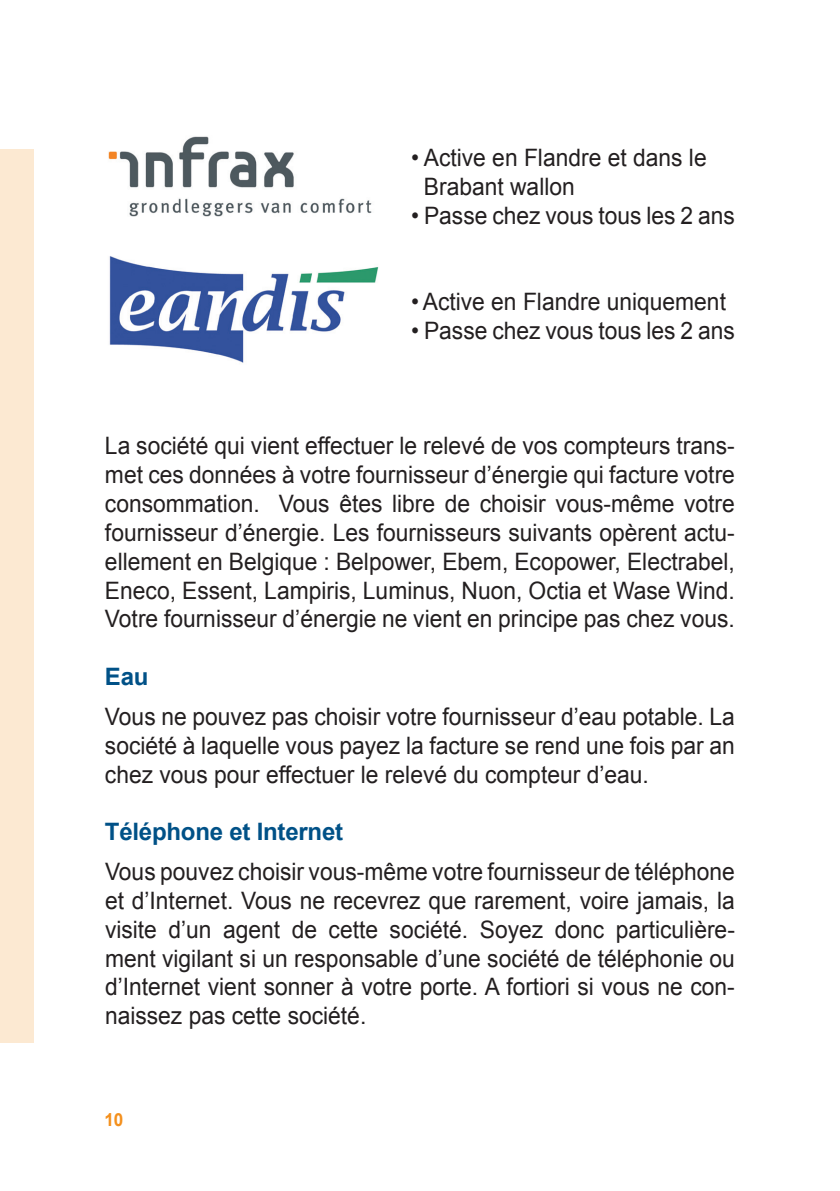
<style>
.page{position:relative;width:840px;height:1191px;background:#fff}
.page>*{position:absolute;margin:0;border:0;box-sizing:border-box;transform-origin:0 0}
.t1{font:24px/28.8px "Arial";color:#231f20;text-align:justify;scale:.95 1}
.t2{font:700 24px "Arial";letter-spacing:-.01em;color:#005187}
.t3{font:700 18px "Arial";color:#f4901d;scale:.95 1}
</style>
<div class="page">
<img style="left:108px;top:136px;width:264px;height:81px">
<img style="left:109px;top:256px;width:270px;height:107px">
<div style="left:0;top:149px;width:33px;height:893px;background:#fce9d2"></div>
<p class="t1" style="left:423px;top:144px;width:299px;text-indent:-13px">• Active en Flandre et dans le<br>Brabant wallon</p>
<p class="t1" style="left:411px;top:201px;width:342px">• Passe chez vous tous les 2 ans</p>
<p class="t1" style="left:411px;top:288px;width:333px">• Active en Flandre uniquement</p>
<p class="t1" style="left:411px;top:317px;width:342px">• Passe chez vous tous les 2 ans</p>
<p class="t1" style="left:105px;top:432px;width:664px">La société qui vient effectuer le relevé de vos compteurs trans&shy;met ces données à votre fournisseur d’énergie qui facture votre consommation. Vous êtes libre de choisir vous-même votre fournisseur d’énergie. Les fournisseurs suivants opèrent actu&shy;ellement en Belgique : Belpower, Ebem, Ecopower, Electrabel, Eneco, Essent, Lampiris, Luminus, Nuon, Octia et Wase Wind.<br>Votre fournisseur d’énergie ne vient en principe pas chez vous.</p>
<p class="t2" style="left:105px;top:660px;width:45px">Eau</p>
<p class="t1" style="left:105px;top:702px;width:664px">Vous ne pouvez pas choisir votre fournisseur d’eau potable. La société à laquelle vous payez la facture se rend une fois par an chez vous pour effectuer le relevé du compteur d’eau.</p>
<p class="t2" style="left:105px;top:816px;width:239px">Téléphone et Internet</p>
<p class="t1" style="left:105px;top:857px;width:664px">Vous pouvez choisir vous-même votre fournisseur de téléphone et d’Internet. Vous ne recevrez que rarement, voire jamais, la visite d’un agent de cette société. Soyez donc particulière&shy;ment vigilant si un responsable d’une société de téléphonie ou d’Internet vient sonner à votre porte. A fortiori si vous ne con&shy;naissez pas cette société.</p>
<p class="t3" style="left:104px;top:1107px;width:22px">10</p>
</div>
